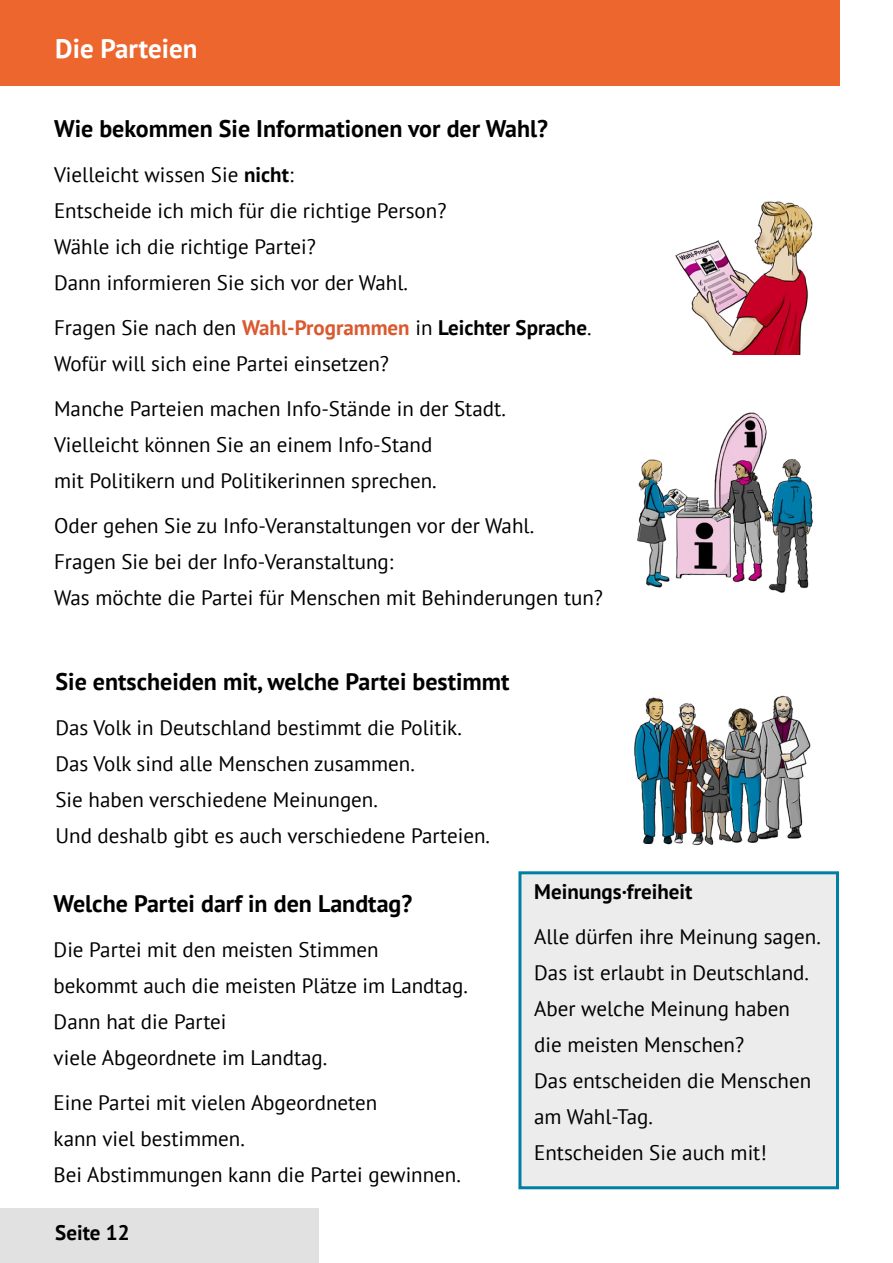
<style>
.page{position:relative;width:893px;height:1263px;background:#fff}
.page>*{position:absolute;margin:0;border:0;box-sizing:border-box;transform-origin:0 0}
.t1{font:700 27px "PT Sans";color:#fff}
.t2{font:700 24px "PT Sans";color:#000}
.t3{font:21px/36px "PT Sans";color:#000}
.t4{font:700 21px "PT Sans";color:#000}
.s1{font-weight:700}
.s2{font-weight:700;color:#db592f}
</style>
<div class="page">
<div style="left:0;top:1209px;width:319px;height:54px;background:#e1e1e1"></div>
<div style="left:0;top:0;width:840px;height:86px;background:#ec662d"></div>
<img style="left:637px;top:412px;width:176px;height:180px">
<div style="left:520px;top:873px;width:317px;height:315px;background:#ececec"></div>
<div style="left:518px;top:871px;width:321px;height:318px;border:3px solid #007fa2"></div>
<img style="left:634px;top:695px;width:177px;height:151px">
<img style="left:675px;top:201px;width:138px;height:154px">
<p class="t1" style="left:55px;top:30px;width:144px">Die Parteien</p>
<p class="t2" style="left:54px;top:113px;width:496px">Wie bekommen Sie Informationen vor der Wahl?</p>
<p class="t3" style="left:54px;top:156px;width:241px">Vielleicht wissen Sie <span class="s1">nicht</span>:</p>
<p class="t3" style="left:54px;top:192px;width:394px">Entscheide ich mich für die richtige Person?</p>
<p class="t3" style="left:54px;top:228px;width:264px">Wähle ich die richtige Partei?</p>
<p class="t3" style="left:54px;top:264px;width:356px">Dann informieren Sie sich vor der Wahl.</p>
<p class="t3" style="left:54px;top:309px;width:539px">Fragen Sie nach den <span class="s2">Wahl-Programmen</span> in <span class="s1">Leichter Sprache</span>.</p>
<p class="t3" style="left:54px;top:345px;width:337px">Wofür will sich eine Partei einsetzen?</p>
<p class="t3" style="left:54px;top:390px;width:454px">Manche Parteien machen Info-Stände in der Stadt.<br>Vielleicht können Sie an einem Info-Stand</p>
<p class="t3" style="left:54px;top:462px;width:384px">mit Politikern und Politikerinnen sprechen.</p>
<p class="t3" style="left:54px;top:507px;width:482px">Oder gehen Sie zu Info-Veranstaltungen vor der Wahl.</p>
<p class="t3" style="left:54px;top:543px;width:341px">Fragen Sie bei der Info-Veranstaltung:</p>
<p class="t3" style="left:54px;top:579px;width:551px">Was möchte die Partei für Menschen mit Behinderungen tun?</p>
<p class="t2" style="left:56px;top:666px;width:456px">Sie entscheiden mit, welche Partei bestimmt</p>
<p class="t3" style="left:56px;top:709px;width:436px">Das Volk in Deutschland bestimmt die Politik.<br>Das Volk sind alle Menschen zusammen.<br>Sie haben verschiedene Meinungen.<br>Und deshalb gibt es auch verschiedene Parteien.</p>
<p class="t2" style="left:54px;top:888px;width:360px">Welche Partei darf in den Landtag?</p>
<p class="t3" style="left:54px;top:931px;width:416px">Die Partei mit den meisten Stimmen bekommt auch die meisten Plätze im Landtag.</p>
<p class="t3" style="left:54px;top:1003px;width:275px">Dann hat die Partei<br>viele Abgeordnete im Landtag.</p>
<p class="t3" style="left:54px;top:1084px;width:409px">Eine Partei mit vielen Abgeordneten<br>kann viel bestimmen.<br>Bei Abstimmungen kann die Partei gewinnen.</p>
<p class="t4" style="left:55px;top:1218px;width:76px">Seite 12</p>
<p class="t4" style="left:534px;top:878px;width:160px">Meinungs·freiheit</p>
<p class="t3" style="left:534px;top:918px;width:288px">Alle dürfen ihre Meinung sagen.<br>Das ist erlaubt in Deutschland.<br>Aber welche Meinung haben die meisten Menschen?<br>Das entscheiden die Menschen am Wahl-Tag.<br>Entscheiden Sie auch mit!</p>
</div>
